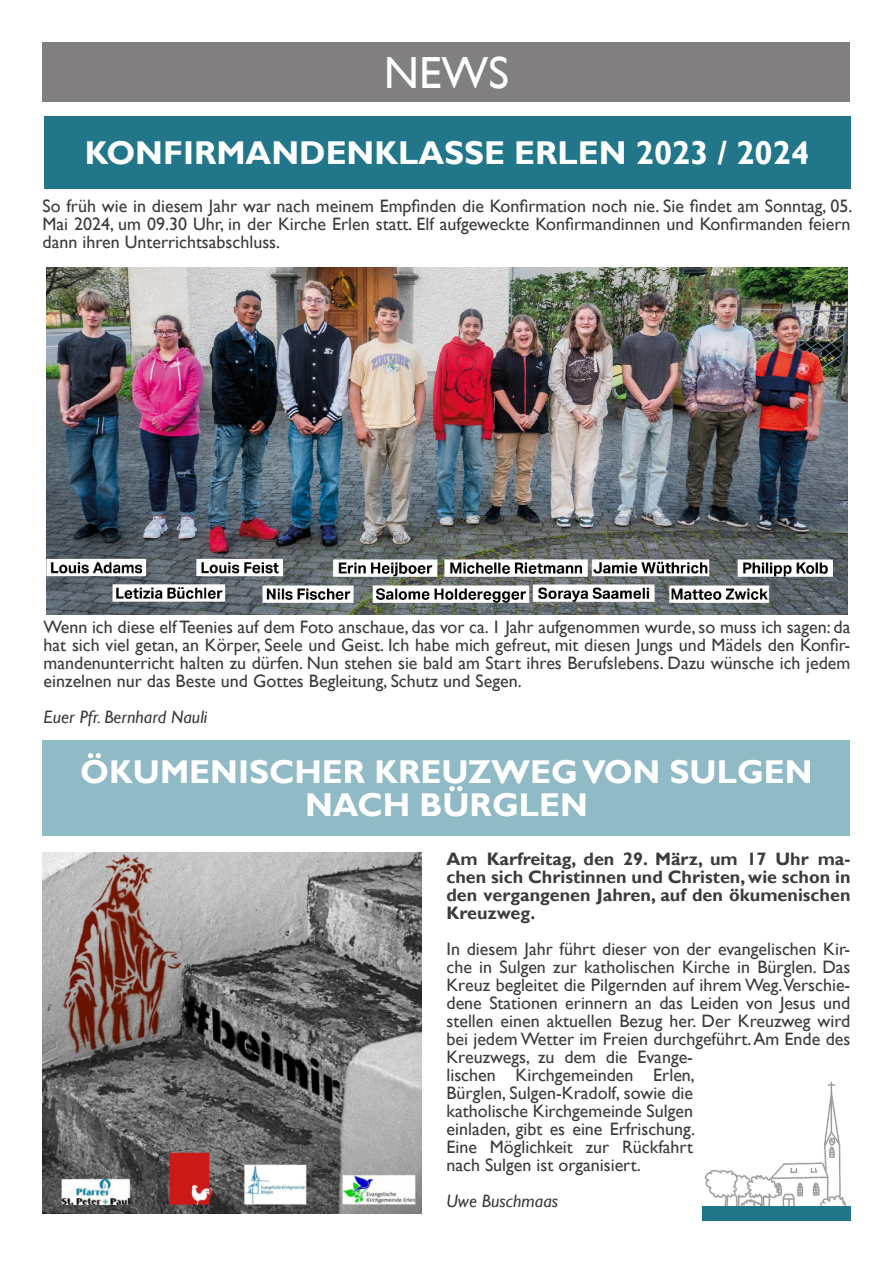
<style>
.page{position:relative;width:893px;height:1263px;background:#fff}
.page>*{position:absolute;margin:0;border:0;box-sizing:border-box;transform-origin:0 0}
.Kopfzeile{font:45px "Gill Sans";color:#fff}
.Kopfzeile-2{font:700 33px/33px "Gill Sans";color:#fff;text-align:center}
.Schrift_Treffpunkt{font:18px/18px "Gill Sans";color:#3b3c3d;text-align:justify}
.Schrift_Treffpunkt-2{font:700 18px/18px "Gill Sans";color:#3b3c3d;text-align:justify}
.Schrift_Treffpunkt-3{font:italic 18px "Gill Sans";color:#3b3c3d}
</style>
<div class="page">
<img style="left:704px;top:1081px;width:142px;height:124px">
<div style="left:702px;top:1206px;width:148px;height:14px;background:#21768a"></div>
<div style="left:43px;top:43px;width:807px;height:59px;background:#827f81"></div>
<div style="left:44px;top:116px;width:806px;height:73px;background:#21768a"></div>
<div style="left:43px;top:740px;width:807px;height:96px;background:#90bac5"></div>
<img style="left:43px;top:853px;width:379px;height:360px">
<img style="left:47px;top:268px;width:800px;height:346px">
<p class="Kopfzeile" style="left:384px;top:47px;width:127px">NEWS</p>
<p class="Kopfzeile-2" style="left:85px;top:137px;width:726px">KONFIRMANDENKLASSE ERLEN 2023 / 2024</p>
<p class="Schrift_Treffpunkt" style="left:43px;top:197px;width:811px">So früh wie in diesem Jahr war nach meinem Empfinden die Konfirmation noch nie. Sie findet am Sonntag, 05.<br>Mai 2024, um 09.30 Uhr, in der Kirche Erlen statt. Elf aufgeweckte Konfirmandinnen und Konfirmanden feiern dann ihren Unterrichtsabschluss.</p>
<p class="Schrift_Treffpunkt" style="left:44px;top:619px;width:808px">Wenn ich diese elf Teenies auf dem Foto anschaue, das vor ca. 1 Jahr aufgenommen wurde, so muss ich sagen: da hat sich viel getan, an Körper, Seele und Geist. Ich habe mich gefreut, mit diesen Jungs und Mädels den Konfir&shy;mandenunterricht halten zu dürfen. Nun stehen sie bald am Start ihres Berufslebens. Dazu wünsche ich jedem einzelnen nur das Beste und Gottes Begleitung, Schutz und Segen.</p>
<p class="Schrift_Treffpunkt-3" style="left:44px;top:707px;width:165px">Euer Pfr. Bernhard Nauli</p>
<p class="Kopfzeile-2" style="left:80px;top:756px;width:734px">ÖKUMENISCHER KREUZWEG VON SULGEN<br>NACH BÜRGLEN</p>
<p class="Schrift_Treffpunkt-2" style="left:446px;top:851px;width:405px">Am Karfreitag, den 29. März, um 17 Uhr ma&shy;chen sich Christinnen und Christen, wie schon in den vergangenen Jahren, auf den ökumenischen Kreuzweg.</p>
<p class="Schrift_Treffpunkt" style="left:446px;top:941px;width:405px;text-align:left">In diesem Jahr führt dieser von der evangelischen Kir&shy;che in Sulgen zur katholischen Kirche in Bürglen. Das Kreuz begleitet die Pilgernden auf ihrem Weg.Verschie&shy;dene Stationen erinnern an das Leiden von Jesus und stellen einen aktuellen Bezug her. Der Kreuzweg wird bei jedem Wetter im Freien durchgeführt. Am Ende des Kreuzwegs, zu dem die Evange-<br>lischen Kirchgemeinden Erlen,<br>Bürglen, Sulgen-Kradolf, sowie die<br>katholische Kirchgemeinde Sulgen<br>einladen, gibt es eine Erfrischung.<br>Eine Möglichkeit zur Rückfahrt<br>nach Sulgen ist organisiert.</p>
<p class="Schrift_Treffpunkt-3" style="left:446px;top:1191px;width:113px">Uwe Buschmaas</p>
</div>
